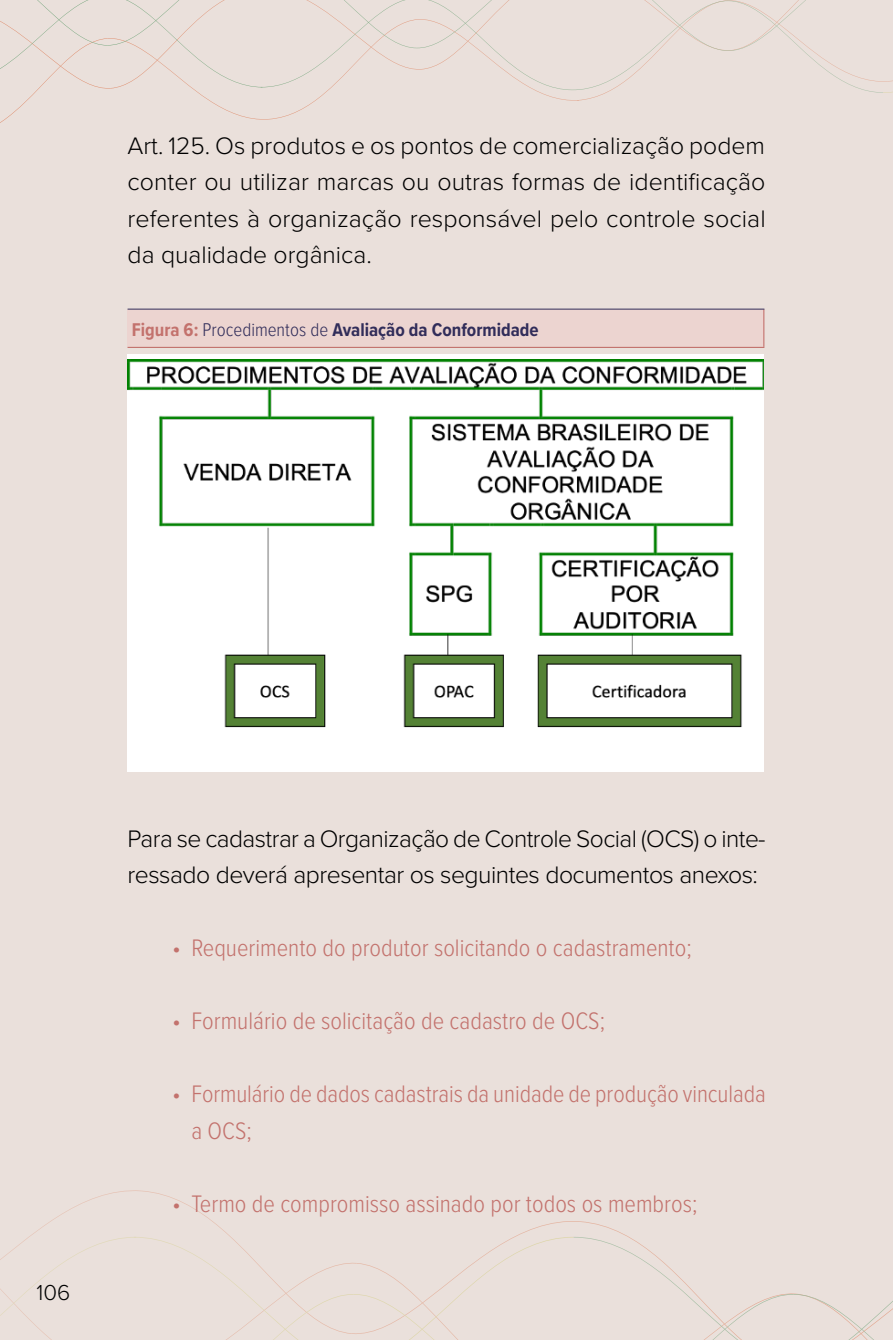
<style>
.page{position:relative;width:893px;height:1340px;background:#fff}
.page>*{position:absolute;margin:0;border:0;box-sizing:border-box;transform-origin:0 0}
.t1{font:300 24.75px/36.4px "Proxima Nova";letter-spacing:-.02em;color:#000;text-align:justify}
.t2{font:300 24.75px/36.4px "Proxima Nova Cond";color:#c3726d}
.t3{font:300 22.5px "Proxima Nova";color:#000}
.t4{font:700 19.12px "Proxima Nova Cond";color:#312d5a}
.s1{color:#c3726d}
.s2{font-weight:300}
</style>
<div class="page">
<div style="left:0;top:0;width:893px;height:1339px;background:#eae0db"></div>
<svg style="left:0;top:0;width:893px;height:123px"></svg>
<svg style="left:0;top:1190px;width:893px;height:149px"></svg>
<div style="left:128px;top:309px;width:636px;height:38px;background:#ecd4d0"></div>
<hr style="left:763px;top:309px;width:1px;height:38px;background:#c3726d">
<hr style="left:128px;top:347px;width:636px;height:1px;background:#c3726d">
<hr style="left:128px;top:309px;width:636px;height:1px;background:#312d5a">
<div style="left:128px;top:354px;width:636px;height:417px;background:#fff"></div>
<img style="left:128px;top:359px;width:636px;height:368px">
<p class="t1" style="left:128px;top:126px;width:640px">Art. 125. Os produtos e os pontos de comercialização podem conter ou utilizar marcas ou outras formas de identificação referentes à organização responsável pelo controle social da qualidade orgânica.</p>
<p class="t4" style="left:132px;top:315px;width:408px"><span class="s1">Figura 6:</span> <span class="s2">Procedimentos de</span> Avaliação da Conformidade</p>
<p class="t3" style="left:36px;top:1275px;width:35px">106</p>
<p class="t1" style="left:128px;top:819px;width:639px">Para se cadastrar a Organização de Controle Social (OCS) o inte&shy;ressado deverá apresentar os seguintes documentos anexos:</p>
<p class="t2" style="left:172px;top:928px;width:521px">• Requerimento do produtor solicitando o cadastramento;</p>
<p class="t2" style="left:172px;top:1001px;width:434px">• Formulário de solicitação de cadastro de OCS;</p>
<p class="t2" style="left:191px;top:1074px;width:576px;text-indent:-19px">• Formulário de dados cadastrais da unidade de produção vinculada a OCS;</p>
<p class="t2" style="left:172px;top:1183px;width:527px">• Termo de compromisso assinado por todos os membros;</p>
</div>
